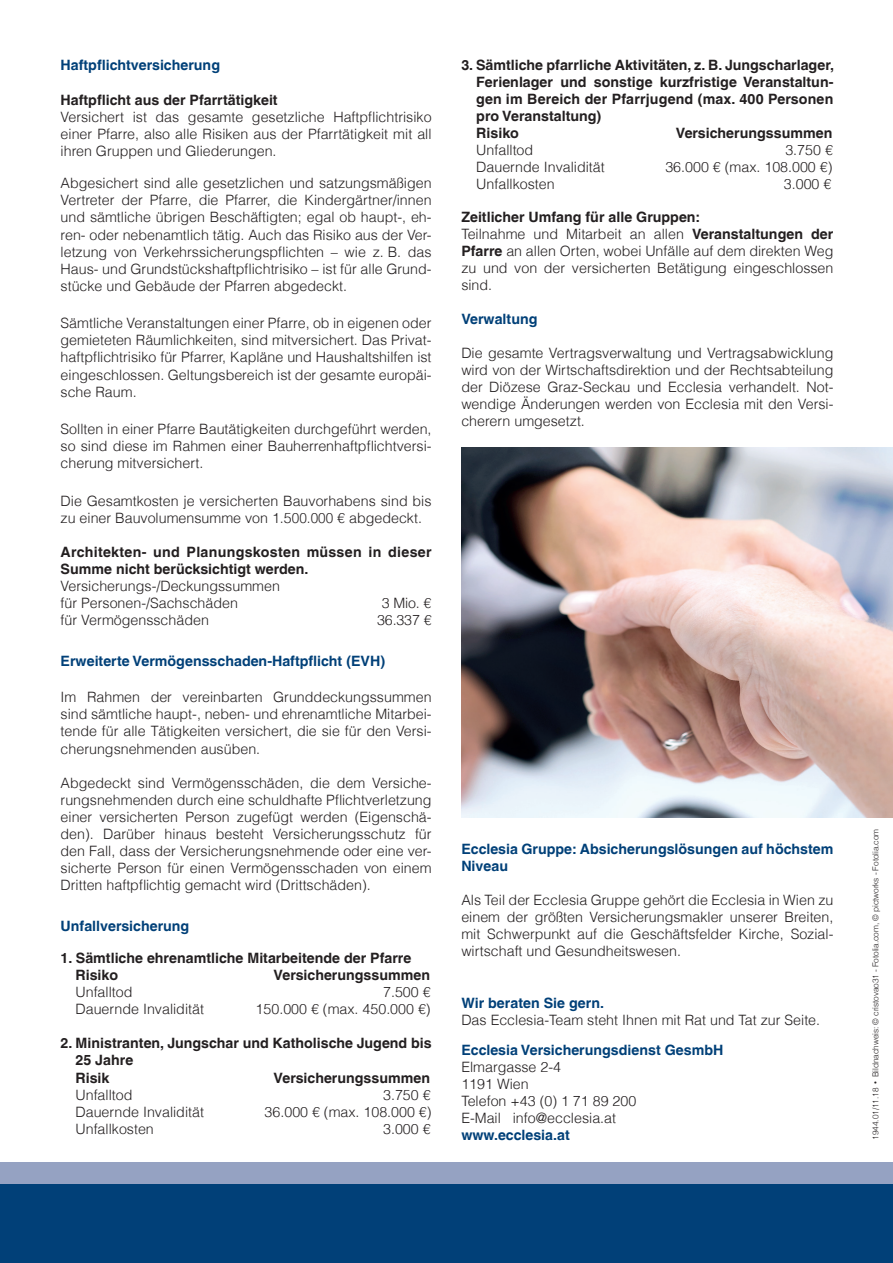
<style>
.page{position:relative;width:893px;height:1263px;background:#fff}
.page>*{position:absolute;margin:0;border:0;box-sizing:border-box;transform-origin:0 0}
.t1{font:300 14.25px/17.1px "Helvetica LT";color:#231f20;text-align:justify}
.t2{font:700 14.25px/17.1px "Helvetica LT";color:#231f20}
.t3{font:700 14.25px/17.1px "Helvetica LT";color:#014078}
.t4{font:300 8.25px "Helvetica LT";letter-spacing:-.01em;color:#231f20}
.s1{font-weight:700}
.s2{font-family:"Arial";font-weight:400}
</style>
<div class="page">
<div style="left:0;top:1162px;width:893px;height:66px;background:#95a2c2"></div>
<div style="left:0;top:1184px;width:893px;height:79px;background:#014078"></div>
<img style="left:461px;top:448px;width:432px;height:370px">
<p class="t3" style="left:61px;top:56px;width:161px">Haftpflichtversicherung</p>
<p class="t2" style="left:61px;top:91px;width:219px">Haftpflicht aus der Pfarrtätigkeit</p>
<p class="t1" style="left:61px;top:108px;width:372px">Versichert ist das gesamte gesetzliche Haftpflichtrisiko einer Pfarre, also alle Risiken aus der Pfarrtätigkeit mit all ihren Gruppen und Gliederungen.</p>
<p class="t1" style="left:61px;top:175px;width:372px">Abgesichert sind alle gesetzlichen und satzungsmäßigen Vertreter der Pfarre, die Pfarrer, die Kindergärtner/innen und sämtliche übrigen Beschäftigten; egal ob haupt-, eh&shy;ren- oder nebenamtlich tätig. Auch das Risiko aus der Ver&shy;letzung von Verkehrssicherungspflichten – wie z. B. das Haus- und Grundstückshaftpflichtrisiko – ist für alle Grund&shy;stücke und Gebäude der Pfarren abgedeckt.</p>
<p class="t1" style="left:61px;top:314px;width:372px">Sämtliche Veranstaltungen einer Pfarre, ob in eigenen oder gemieteten Räumlichkeiten, sind mitversichert. Das Privat&shy;haftpflichtrisiko für Pfarrer, Kapläne und Haushaltshilfen ist eingeschlossen. Geltungsbereich ist der gesamte europäi&shy;sche Raum.</p>
<p class="t1" style="left:61px;top:420px;width:372px">Sollten in einer Pfarre Bautätigkeiten durchgeführt werden, so sind diese im Rahmen einer Bauherrenhaftpflichtversi&shy;cherung mitversichert.</p>
<p class="t1" style="left:61px;top:492px;width:372px">Die Gesamtkosten je versicherten Bauvorhabens sind bis zu einer Bauvolumensumme von 1.500.000 € abgedeckt.</p>
<p class="t2" style="left:61px;top:543px;width:372px">Architekten- und Planungskosten müssen in dieser<br>Summe nicht berücksichtigt werden.</p>
<p class="t1" style="left:61px;top:577px;width:221px">Versicherungs-/Deckungssummen für Personen-/Sachschäden</p>
<p class="t1" style="left:382px;top:594px;width:51px">3 Mio. €</p>
<p class="t1" style="left:61px;top:611px;width:150px">für Vermögensschäden</p>
<p class="t1" style="left:377px;top:611px;width:56px">36.337 €</p>
<p class="t3" style="left:61px;top:652px;width:326px">Erweiterte Vermögensschaden-Haftpflicht (EVH)</p>
<p class="t1" style="left:61px;top:688px;width:372px">Im Rahmen der vereinbarten Grunddeckungssummen sind sämtliche haupt-, neben- und ehrenamtliche Mitarbei&shy;tende für alle Tätigkeiten versichert, die sie für den Versi&shy;cherungsnehmenden ausüben.</p>
<p class="t1" style="left:61px;top:774px;width:373px">Abgedeckt sind Vermögensschäden, die dem Versiche&shy;rungsnehmenden durch eine schuldhafte Pflichtverletzung einer versicherten Person zugefügt werden (Eigenschä&shy;den). Darüber hinaus besteht Versicherungsschutz für den Fall, dass der Versicherungsnehmende oder eine ver&shy;sicherte Person für einen Vermögensschaden von einem Dritten haftpflichtig gemacht wird (Drittschäden).</p>
<p class="t3" style="left:61px;top:917px;width:130px">Unfallversicherung</p>
<p class="t2" style="left:75px;top:949px;width:337px;text-indent:-15px">1. Sämtliche ehrenamtliche Mitarbeitende der Pfarre<br>Risiko</p>
<p class="t2" style="left:274px;top:966px;width:158px">Versicherungssummen</p>
<p class="t1" style="left:75px;top:983px;width:59px">Unfalltod</p>
<p class="t1" style="left:383px;top:983px;width:49px">7.500 €</p>
<p class="t1" style="left:75px;top:1000px;width:130px">Dauernde Invalidität</p>
<p class="t1" style="left:256px;top:1000px;width:177px">150.000 € (max. 450.000 €)</p>
<p class="t2" style="left:75px;top:1034px;width:358px;text-indent:-15px">2. Ministranten, Jungschar und Katholische Jugend bis<br>25 Jahre<br>Risik</p>
<p class="t2" style="left:274px;top:1069px;width:158px">Versicherungssummen</p>
<p class="t1" style="left:75px;top:1086px;width:59px">Unfalltod</p>
<p class="t1" style="left:383px;top:1086px;width:49px">3.750 €</p>
<p class="t1" style="left:75px;top:1103px;width:130px">Dauernde Invalidität</p>
<p class="t1" style="left:265px;top:1103px;width:168px">36.000 € (max. 108.000 €)</p>
<p class="t1" style="left:75px;top:1120px;width:80px">Unfallkosten</p>
<p class="t1" style="left:383px;top:1120px;width:49px">3.000 €</p>
<p class="t2" style="left:476px;top:56px;width:359px;text-indent:-15px">3. Sämtliche pfarrliche Aktivitäten, z. B. Jungscharlager, Ferienlager und sonstige kurzfristige Veranstaltun&shy;gen im Bereich der Pfarrjugend (max. 400 Personen pro Veranstaltung)<br>Risiko</p>
<p class="t2" style="left:676px;top:124px;width:158px">Versicherungssummen</p>
<p class="t1" style="left:476px;top:142px;width:59px">Unfalltod</p>
<p class="t1" style="left:785px;top:142px;width:49px">3.750 €</p>
<p class="t1" style="left:476px;top:159px;width:130px">Dauernde Invalidität</p>
<p class="t1" style="left:665px;top:159px;width:169px">36.000 € (max. 108.000 €)</p>
<p class="t1" style="left:476px;top:176px;width:80px">Unfallkosten</p>
<p class="t1" style="left:784px;top:176px;width:49px">3.000 €</p>
<p class="t1" style="left:461px;top:208px;width:374px;text-align:left"><span class="s1">Zeitlicher Umfang für alle Gruppen:<br></span>Teilnahme und Mitarbeit an allen <span class="s1">Veranstaltungen der Pfarre</span> an allen Orten, wobei Unfälle auf dem direkten Weg zu und von der versicherten Betätigung eingeschlossen sind.</p>
<p class="t3" style="left:461px;top:310px;width:78px">Verwaltung</p>
<p class="t1" style="left:461px;top:344px;width:374px">Die gesamte Vertragsverwaltung und Vertragsabwicklung wird von der Wirtschaftsdirektion und der Rechtsabteilung der Diözese Graz-Seckau und Ecclesia verhandelt. Not&shy;wendige Änderungen werden von Ecclesia mit den Versi&shy;cherern umgesetzt.</p>
<p class="t3" style="left:461px;top:840px;width:374px">Ecclesia Gruppe: Absicherungslösungen auf höchstem<br>Niveau</p>
<p class="t1" style="left:461px;top:891px;width:374px">Als Teil der Ecclesia Gruppe gehört die Ecclesia in Wien zu einem der größten Versicherungsmakler unserer Breiten, mit Schwerpunkt auf die Geschäftsfelder Kirche, Sozial&shy;wirtschaft und Gesundheitswesen.</p>
<p class="t3" style="left:461px;top:994px;width:144px">Wir beraten Sie gern.</p>
<p class="t1" style="left:461px;top:1011px;width:360px">Das Ecclesia-Team steht Ihnen mit Rat und Tat zur Seite.</p>
<p class="t3" style="left:461px;top:1041px;width:264px">Ecclesia Versicherungsdienst GesmbH</p>
<p class="t1" style="left:461px;top:1058px;width:176px;text-align:left">Elmargasse 2-4<br>1191 Wien<br>Telefon +43 (0) 1 71 89 200<br>E-Mail info@ecclesia.at</p>
<p class="t3" style="left:461px;top:1126px;width:110px">www.ecclesia.at</p>
<p class="t4" style="left:870px;top:1140px;width:312px;rotate:-90deg">1944.01/11.18 <span class="s2">•</span> Bildnachweis: © cristovao31 - Fotolia.com, © pictworks - Fotolia.com</p>
</div>
